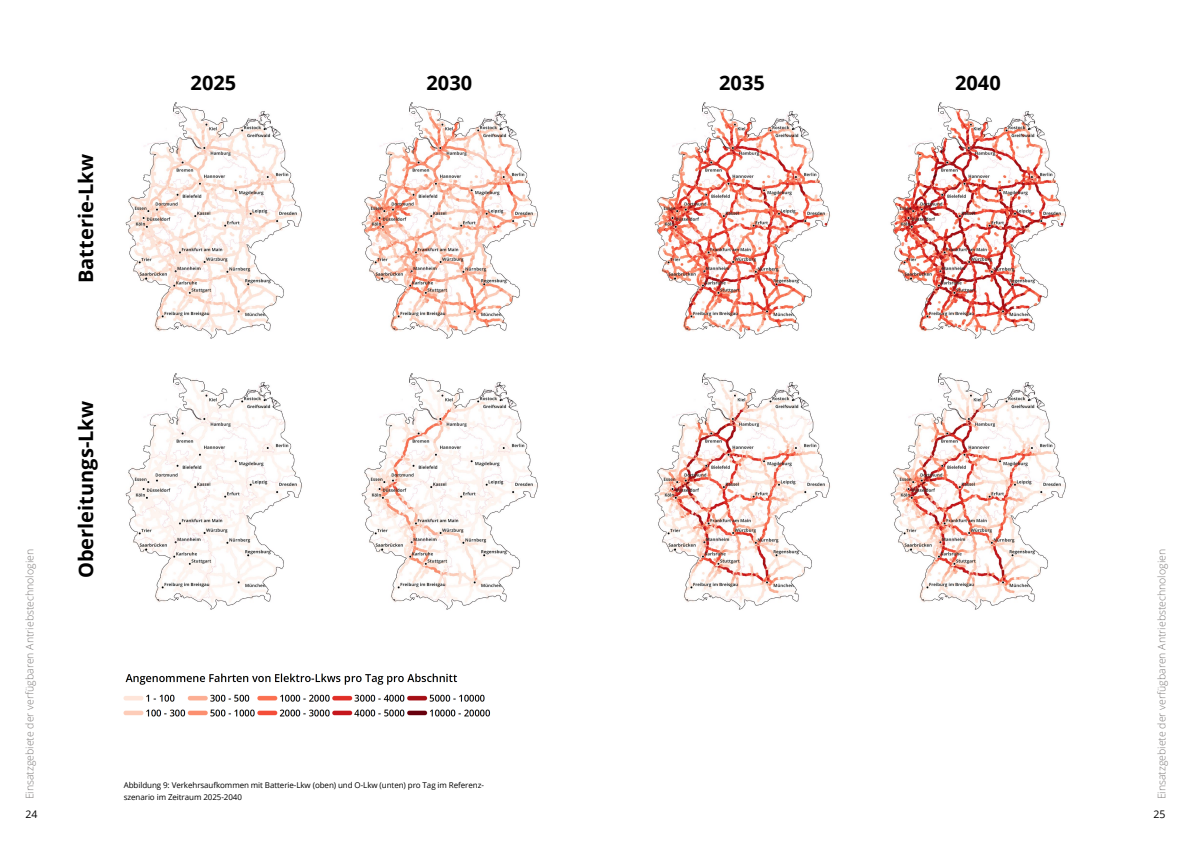
<style>
.page{position:relative;width:1191px;height:842px;background:#fff}
.page>*{position:absolute;margin:0;border:0;box-sizing:border-box;transform-origin:0 0}
.t1{font:700 20px "Open Sans";color:#000}
.t2{font:300 10.5px "Open Sans";color:#7e7b7a}
.t3{font:10.5px "Open Sans";color:#000}
.t4{font:8px/12px "Open Sans";letter-spacing:-.01em;color:#000}
</style>
<div class="page">
<img style="left:125px;top:102px;width:177px;height:237px">
<img style="left:125px;top:373px;width:177px;height:237px">
<img style="left:361px;top:102px;width:177px;height:237px">
<img style="left:361px;top:373px;width:177px;height:237px">
<img style="left:654px;top:102px;width:177px;height:237px">
<img style="left:654px;top:373px;width:176px;height:237px">
<img style="left:890px;top:102px;width:177px;height:237px">
<img style="left:890px;top:373px;width:176px;height:237px">
<img style="left:124px;top:673px;width:366px;height:43px">
<p class="t1" style="left:72px;top:283px;width:130px;rotate:-90deg">Batterie-Lkw</p>
<p class="t1" style="left:191px;top:68px;width:47px">2025</p>
<p class="t1" style="left:426px;top:68px;width:47px">2030</p>
<p class="t1" style="left:719px;top:68px;width:47px">2035</p>
<p class="t1" style="left:955px;top:68px;width:47px">2040</p>
<h2 class="t2" style="left:23px;top:799px;width:252px;rotate:-90deg">Einsatzgebiete der verfügbaren Antriebstechnologien</h2>
<h2 class="t3" style="left:26px;top:807px;width:14px">24</h2>
<p class="t1" style="left:72px;top:578px;width:178px;rotate:-90deg">Oberleitungs-Lkw</p>
<p class="t4" style="left:124px;top:778px;width:361px">Abbildung 9: Verkehrsaufkommen mit Batterie-Lkw (oben) und O-Lkw (unten) pro Tag im Referenz&shy;szenario im Zeitraum 2025-2040</p>
<h2 class="t2" style="left:1154px;top:799px;width:252px;rotate:-90deg">Einsatzgebiete der verfügbaren Antriebstechnologien</h2>
<h2 class="t3" style="left:1153px;top:807px;width:14px">25</h2>
</div>
